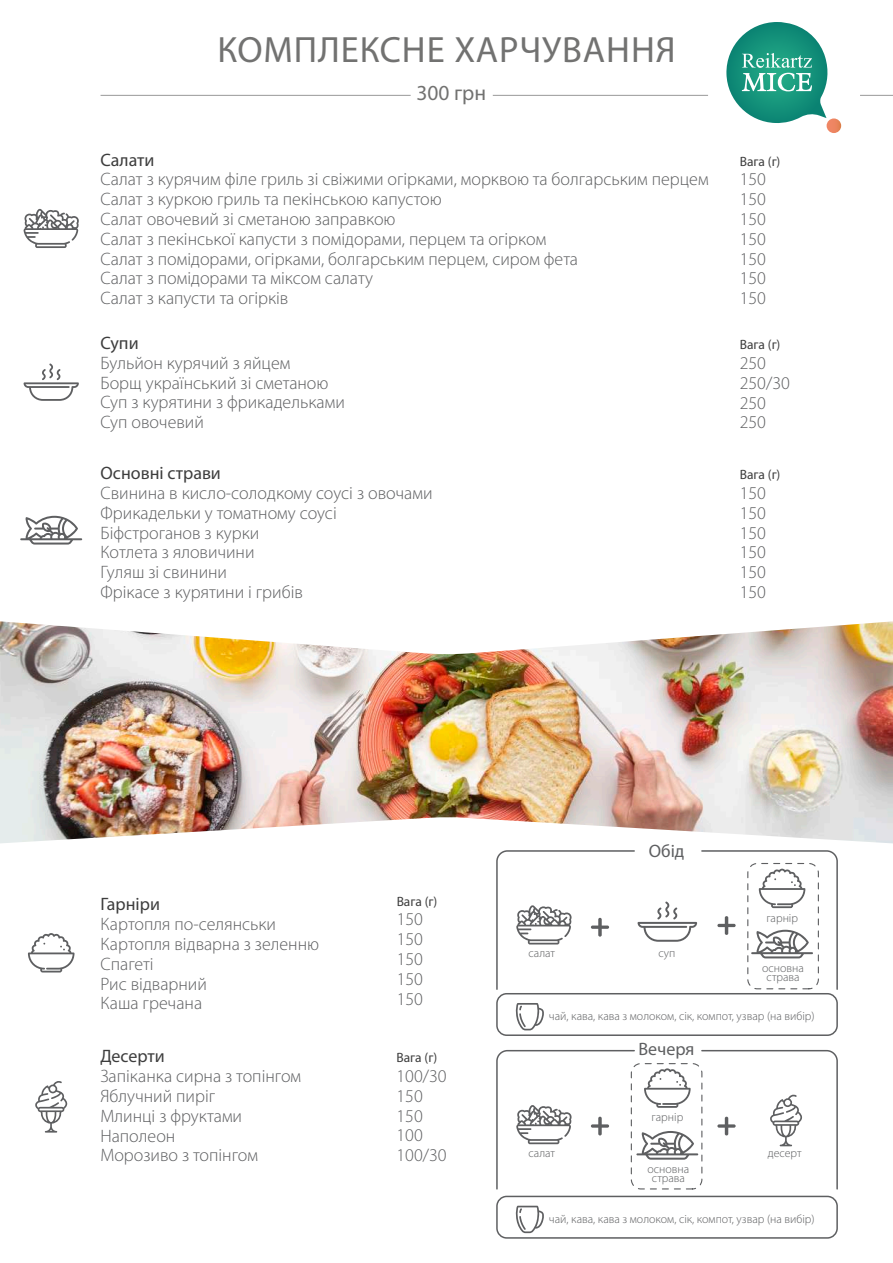
<style>
.page{position:relative;width:893px;height:1263px;background:#fff}
.page>*{position:absolute;margin:0;border:0;box-sizing:border-box;transform-origin:0 0}
.t1{font:36.6px "Myriad Pro";letter-spacing:.025em;color:#727271}
.t2{font:21.45px "Myriad Pro";color:#727271}
.t3{font:300 18px/19.8px "Myriad Pro";color:#5e5f61}
.t4{font:18px "Myriad Pro";color:#3d3d3d}
.t5{font:18px "Myriad Pro";color:#5e5f61}
.t6{font:13.5px "Myriad Pro";color:#3d3d3d}
.t7{font:300 12px/9px "Myriad Pro";color:#5e5f61;text-align:center}
</style>
<div class="page">
<svg style="left:20px;top:516px;width:62px;height:28px"></svg>
<hr style="left:101px;top:95px;width:310px;height:1px;background:#989898">
<hr style="left:493px;top:95px;width:215px;height:1px;background:#989898">
<hr style="left:860px;top:95px;width:33px;height:1px;background:#989898">
<svg style="left:35px;top:1081px;width:32px;height:51px"></svg>
<svg style="left:28px;top:933px;width:46px;height:39px"></svg>
<svg style="left:24px;top:209px;width:55px;height:39px"></svg>
<svg style="left:24px;top:363px;width:55px;height:38px"></svg>
<svg style="left:515px;top:1003px;width:29px;height:27px"></svg>
<div style="left:496px;top:993px;width:342px;height:43px;border:2px solid #5e5f61;border-radius:10px"></div>
<svg style="left:496px;top:850px;width:342px;height:140px"></svg>
<svg style="left:515px;top:1206px;width:29px;height:27px"></svg>
<div style="left:496px;top:1196px;width:342px;height:43px;border:2px solid #5e5f61;border-radius:10px"></div>
<svg style="left:496px;top:1049px;width:342px;height:141px"></svg>
<div style="left:631px;top:1063px;width:71px;height:126px;border:1px dashed #5e5f61;border-radius:10px"></div>
<div style="left:747px;top:863px;width:72px;height:126px;border:1px dashed #5e5f61;border-radius:10px"></div>
<img style="left:0;top:621px;width:893px;height:222px">
<svg style="left:827px;top:118px;width:14px;height:15px"></svg>
<svg style="left:726px;top:22px;width:103px;height:101px"></svg>
<h1 class="t1" style="left:217px;top:27px;width:460px">КОМПЛЕКСНЕ ХАРЧУВАННЯ</h1>
<p class="t2" style="left:416px;top:80px;width:71px">300 грн</p>
<p class="t4" style="left:101px;top:148px;width:55px">Салати</p>
<p class="t3" style="left:101px;top:170px;width:610px">Салат з курячим філе гриль зі свіжими огірками, морквою та болгарським перцем Салат з куркою гриль та пекінською капустою<br>Салат овочевий зі сметаною заправкою<br>Салат з пекінської капусти з помідорами, перцем та огірком<br>Салат з помідорами, огірками, болгарським перцем, сиром фета<br>Салат з помідорами та міксом салату<br>Салат з капусти та огірків</p>
<p class="t4" style="left:101px;top:332px;width:40px">Супи</p>
<p class="t3" style="left:101px;top:353px;width:246px">Бульйон курячий з яйцем<br>Борщ український зі сметаною<br>Суп з курятини з фрикадельками<br>Суп овочевий</p>
<p class="t4" style="left:101px;top:462px;width:122px">Основні страви</p>
<p class="t3" style="left:101px;top:483px;width:333px">Свинина в кисло-солодкому соусі з овочами<br>Фрикадельки у томатному соусі<br>Біфстроганов з курки<br>Котлета з яловичини<br>Гуляш зі свинини<br>Фрікасе з курятини і грибів</p>
<p class="t6" style="left:740px;top:153px;width:42px">Вага (г)</p>
<p class="t3" style="left:740px;top:170px;width:28px;text-align:justify">150<br>150<br>150<br>150<br>150<br>150<br>150</p>
<p class="t6" style="left:740px;top:336px;width:42px">Вага (г)</p>
<p class="t3" style="left:740px;top:353px;width:52px">250<br>250/30<br>250<br>250</p>
<p class="t6" style="left:740px;top:466px;width:42px">Вага (г)</p>
<p class="t3" style="left:740px;top:483px;width:28px;text-align:justify">150<br>150<br>150<br>150<br>150<br>150</p>
<p class="t5" style="left:649px;top:840px;width:37px">Обiд</p>
<p class="t4" style="left:101px;top:893px;width:61px">Гарніри</p>
<p class="t3" style="left:101px;top:914px;width:220px">Картопля по-селянськи<br>Картопля відварна з зеленню<br>Спагеті<br>Рис відварний<br>Каша гречана</p>
<p class="t4" style="left:100px;top:1045px;width:66px">Десерти</p>
<p class="t3" style="left:100px;top:1066px;width:202px">Запіканка сирна з топінгом<br>Яблучний пиріг<br>Млинці з фруктами<br>Наполеон<br>Морозиво з топінгом</p>
<p class="t6" style="left:397px;top:893px;width:42px">Вага (г)</p>
<p class="t3" style="left:397px;top:910px;width:28px;text-align:justify">150<br>150<br>150<br>150<br>150</p>
<p class="t6" style="left:396px;top:1049px;width:42px">Вага (г)</p>
<p class="t3" style="left:396px;top:1066px;width:52px">100/30<br>150<br>150<br>100<br>100/30</p>
<p class="t7" style="left:529px;top:949px;width:28px">салат</p>
<p class="t7" style="left:658px;top:949px;width:19px">суп</p>
<p class="t7" style="left:766px;top:913px;width:33px">гарнiр</p>
<p class="t7" style="left:762px;top:963px;width:43px">основна страва</p>
<p class="t7" style="left:549px;top:1012px;width:267px">чай, кава, кава з молоком, сiк, компот, узвар (на вибiр)</p>
<p class="t5" style="left:638px;top:1037px;width:58px">Вечеря</p>
<p class="t7" style="left:529px;top:1148px;width:28px">салат</p>
<p class="t7" style="left:652px;top:1113px;width:33px">гарнiр</p>
<p class="t7" style="left:647px;top:1164px;width:43px">основна страва</p>
<p class="t7" style="left:768px;top:1148px;width:35px">десерт</p>
<p class="t7" style="left:549px;top:1214px;width:267px">чай, кава, кава з молоком, сiк, компот, узвар (на вибiр)</p>
</div>
